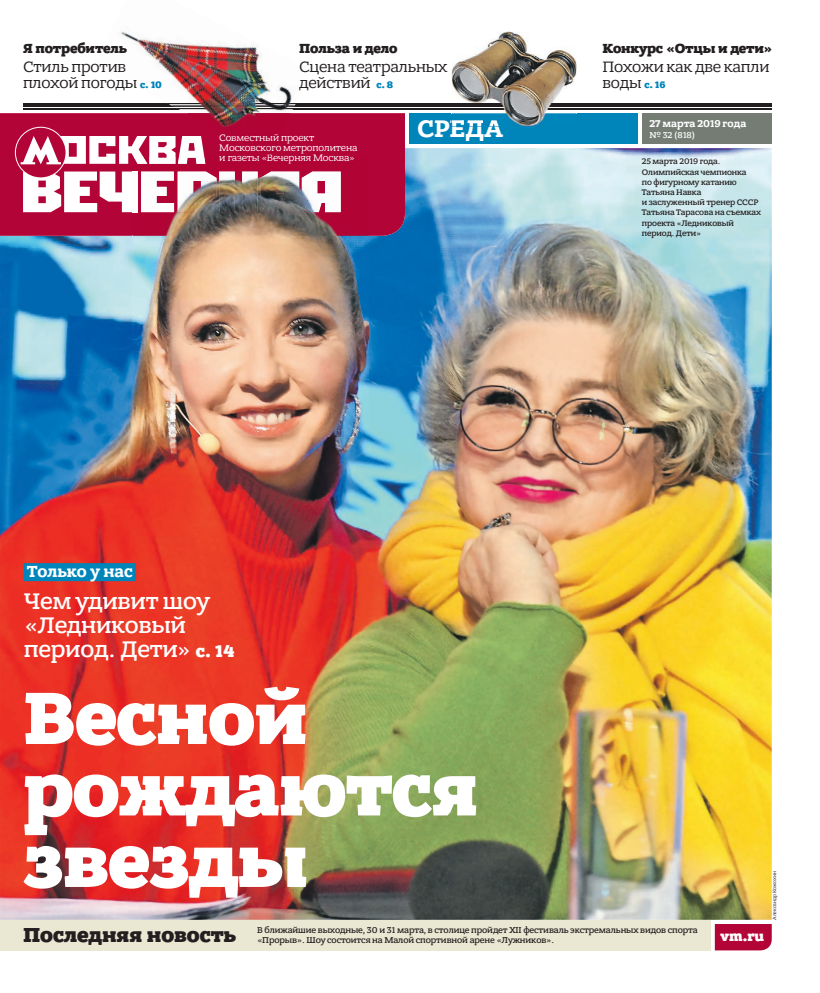
<style>
.page{position:relative;width:820px;height:993px;background:#fff}
.page>*{position:absolute;margin:0;border:0;box-sizing:border-box;transform-origin:0 0}
.t1{font:800 78.6px/71.4px "Bandera Pro";letter-spacing:-.01em;color:#fff}
.t2{font:700 25.5px "Bandera Pro";letter-spacing:-.005em;color:#fff}
.t3{font:500 24px/24px "Bandera Pro";letter-spacing:-.01em;color:#fff}
.t4{font:800 21.5px "Bandera Pro";color:#231f20}
.t5{font:700 17px "Bandera Pro";color:#fff}
.t6{font:16px/16px "Bandera Pro";letter-spacing:-.01em;color:#231f20}
.t7{font:800 14.7px "Bandera Pro";color:#fff}
.t8{font:800 14px "Bandera Pro";letter-spacing:-.01em;color:#231f20}
.t9{font:700 10.5px "Bandera Pro";letter-spacing:-.005em;color:#fff}
.t10{font:10px/10px "Bandera Pro";letter-spacing:-.01em;color:#fff}
.t11{font:500 9px/10.2px "Bandera Pro";letter-spacing:-.01em;color:#231f20}
.t12{font:500 9px "Bandera Pro";color:#fff}
.t13{font:500 8.5px/10.2px "Bandera Pro";letter-spacing:-.01em;color:#231f20}
.t14{font:5px "Bandera Pro";letter-spacing:-.005em;color:#231f20}
.s1{font-weight:800;font-size:10px;color:#0085bb}
.s2{font-weight:800;font-size:18px}
</style>
<div class="page">
<div style="left:641px;top:113px;width:130px;height:31px;background:#747c74"></div>
<div style="left:409px;top:113px;width:228px;height:31px;background:#0085bb"></div>
<img style="left:0;top:148px;width:771px;height:771px">
<div style="left:0;top:113px;width:405px;height:123px;background:#b30437"></div>
<svg style="left:23px;top:171px;width:109px;height:41px"></svg>
<svg style="left:15px;top:127px;width:51px;height:51px"></svg>
<div style="left:15px;top:127px;width:51px;height:51px;border:1px solid #fff;border-radius:50%"></div>
<svg style="left:21px;top:136px;width:184px;height:28px"></svg>
<div style="left:0;top:919px;width:710px;height:31px;background:#eae8d3"></div>
<hr style="left:23px;top:103px;width:748px;height:1px;background:#231f20">
<hr style="left:23px;top:106px;width:748px;height:1px;background:#231f20">
<hr style="left:23px;top:108px;width:748px;height:1px;background:#231f20">
<svg style="left:714px;top:924px;width:57px;height:26px"></svg>
<img style="left:132px;top:156px;width:237px;height:281px">
<img style="left:177px;top:171px;width:39px;height:41px">
<img style="left:132px;top:171px;width:5px;height:41px">
<img style="left:141px;top:171px;width:33px;height:41px">
<img style="left:260px;top:171px;width:39px;height:41px">
<img style="left:301px;top:171px;width:39px;height:41px">
<img style="left:219px;top:171px;width:38px;height:41px">
<img style="left:133px;top:156px;width:72px;height:8px">
<img style="left:219px;top:156px;width:135px;height:8px">
<div style="left:24px;top:563px;width:112px;height:18px;background:#0085bb"></div>
<img style="left:451px;top:32px;width:125px;height:94px">
<img style="left:498px;top:120px;width:5px;height:6px">
<img style="left:451px;top:120px;width:47px;height:6px">
<img style="left:451px;top:103px;width:125px;height:1px">
<img style="left:451px;top:106px;width:125px;height:3px">
<img style="left:246px;top:144px;width:29px;height:11px">
<img style="left:178px;top:109px;width:115px;height:4px">
<img style="left:186px;top:113px;width:105px;height:21px">
<img style="left:93px;top:31px;width:219px;height:77px">
<img style="left:166px;top:103px;width:130px;height:1px">
<img style="left:171px;top:106px;width:124px;height:1px">
<img style="left:176px;top:108px;width:110px;height:1px">
<img style="left:228px;top:134px;width:52px;height:10px">
<img style="left:248px;top:145px;width:27px;height:9px">
<h3 class="t8" style="left:23px;top:42px;width:106px">Я потребитель</h3>
<h3 class="t6" style="left:23px;top:60px;width:140px">Стиль против плохой погоды <span class="s1">с. 10</span></h3>
<h3 class="t8" style="left:299px;top:42px;width:100px">Польза и дело</h3>
<h3 class="t6" style="left:299px;top:60px;width:149px">Сцена театральных действий <span class="s1">с. 8</span></h3>
<h3 class="t8" style="left:602px;top:42px;width:172px">Конкурс «Отцы и дети»</h3>
<h3 class="t6" style="left:602px;top:60px;width:168px">Похожи как две капли воды <span class="s1">с. 16</span></h3>
<p class="t10" style="left:219px;top:134px;width:140px">Совместный проект<br>Московского метрополитена и газеты « ечерняя Москва»</p>
<p class="t10" style="left:267px;top:154px;width:8px">В</p>
<h2 class="t2" style="left:417px;top:117px;width:88px">СРЕДА</h2>
<p class="t9" style="left:649px;top:119px;width:98px">27 марта 2019 года</p>
<p class="t12" style="left:649px;top:131px;width:47px">№ 32 (818)</p>
<p class="t13" style="left:641px;top:157px;width:121px">25 марта 2019 года.<br>Олимпийская чемпионка<br>по фигурному катанию<br>Татьяна Навка<br>и заслуженный тренер СССР<br>Татьяна Тарасова на съемках проекта «Ледниковый период. Дети»</p>
<h3 class="t5" style="left:27px;top:563px;width:107px">Только у нас</h3>
<h3 class="t3" style="left:24px;top:590px;width:212px">Чем удивит шоу «Ледниковый период. Дети» <span class="s2">с. 14</span></h3>
<h1 class="t1" style="left:23px;top:686px;width:456px">Весной рождаются звезды</h1>
<h3 class="t4" style="left:23px;top:925px;width:215px">Последняя новость</h3>
<p class="t11" style="left:257px;top:924px;width:442px">В ближайшие выходные, 30 и 31 марта, в столице пройдет XII фестиваль экстремальных видов спорта «Прорыв». Шоу состоится на Малой спортивной арене «Лужников».</p>
<h3 class="t7" style="left:720px;top:929px;width:45px">vm.ru</h3>
<p class="t14" style="left:772px;top:919px;width:50px;rotate:-90deg">Александр Кожохин</p>
</div>
